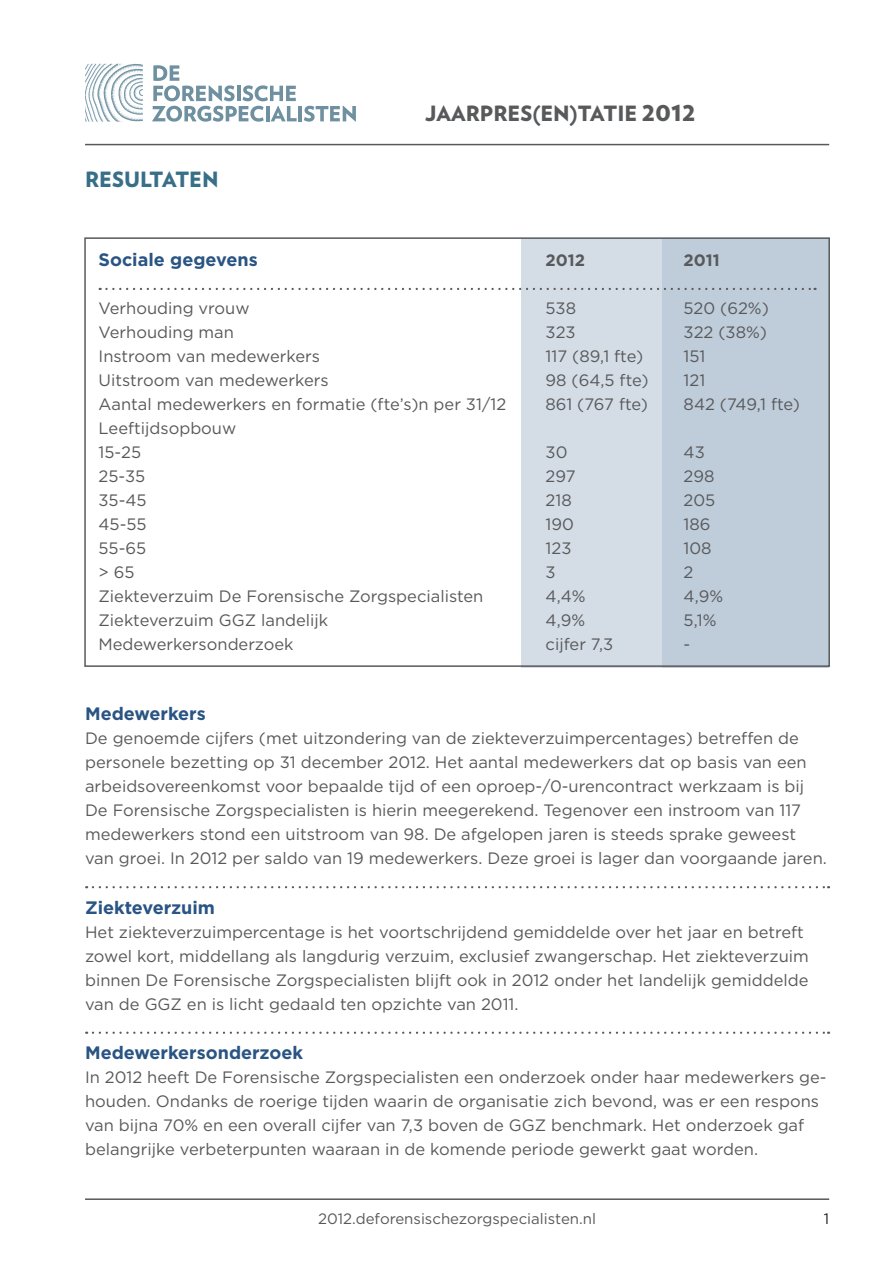
<style>
.page{position:relative;width:893px;height:1263px;background:#fff}
.page>*{position:absolute;margin:0;border:0;box-sizing:border-box;transform-origin:0 0}
.t1{font:900 21px "Verlag";color:#58595b}
.t2{font:900 21px "Verlag";color:#386f88}
.Kop{font:700 18px "Gotham";color:#295483}
.brood{font:700 18px "Gotham";color:#295483}
.brood-2{font:16.5px/24px "Gotham";color:#58595b}
.brood-3{font:700 16.5px "Gotham";color:#58595b}
.t3{font:15px "Gotham";color:#58595b}
.t4{font:15px "Gotham";color:#231f20}
.s1{font-size:27px}
</style>
<div class="page">
<hr style="left:85px;top:1198px;width:744px;height:2px;background:#58595b">
<div style="left:648px;top:238px;width:181px;height:430px;background:#bfccda"></div>
<div style="left:521px;top:238px;width:140px;height:430px;background:#d4dde6"></div>
<svg style="left:85px;top:64px;width:58px;height:58px"></svg>
<svg style="left:152px;top:65px;width:145px;height:57px"></svg>
<hr style="left:298px;top:106px;width:4px;height:15px;background:#6e90a0">
<svg style="left:304px;top:106px;width:52px;height:16px"></svg>
<hr style="left:85px;top:144px;width:744px;height:1px;background:#58595b">
<svg style="left:93px;top:886px;width:736px;height:2px"></svg>
<svg style="left:93px;top:1031px;width:736px;height:3px"></svg>
<svg style="left:100px;top:288px;width:716px;height:2px"></svg>
<div style="left:84px;top:237px;width:746px;height:430px;border:2px solid #58595b"></div>
<p class="t2" style="left:85px;top:167px;width:135px">RESULTATEN</p>
<p class="t1" style="left:425px;top:101px;width:272px">JAARPRES(EN)TATIE <span class="s1">2012</span></p>
<p class="brood" style="left:99px;top:249px;width:161px">Sociale gegevens</p>
<p class="brood-3" style="left:546px;top:250px;width:41px">2012</p>
<p class="brood-3" style="left:684px;top:250px;width:38px">2011</p>
<p class="brood-2" style="left:99px;top:296px;width:153px">Verhouding vrouw</p>
<p class="brood-2" style="left:546px;top:296px;width:32px">538</p>
<p class="brood-2" style="left:684px;top:296px;width:87px">520 (62%)</p>
<p class="brood-2" style="left:99px;top:320px;width:137px">Verhouding man</p>
<p class="brood-2" style="left:546px;top:320px;width:32px">323</p>
<p class="brood-2" style="left:684px;top:320px;width:85px">322 (38%)</p>
<p class="brood-2" style="left:99px;top:344px;width:223px">Instroom van medewerkers</p>
<p class="brood-2" style="left:546px;top:344px;width:99px">117 (89,1 fte)</p>
<p class="brood-2" style="left:684px;top:344px;width:23px">151</p>
<p class="brood-2" style="left:99px;top:368px;width:232px">Uitstroom van medewerkers</p>
<p class="brood-2" style="left:546px;top:368px;width:104px">98 (64,5 fte)</p>
<p class="brood-2" style="left:684px;top:368px;width:23px">121</p>
<p class="brood-2" style="left:99px;top:392px;width:409px">Aantal medewerkers en formatie (fte’s)n per 31/12</p>
<p class="brood-2" style="left:546px;top:392px;width:104px">861 (767 fte)</p>
<p class="brood-2" style="left:684px;top:392px;width:118px">842 (749,1 fte)</p>
<p class="brood-2" style="left:99px;top:416px;width:139px">Leeftijdsopbouw</p>
<p class="brood-2" style="left:99px;top:440px;width:44px">15-25</p>
<p class="brood-2" style="left:546px;top:440px;width:23px">30</p>
<p class="brood-2" style="left:684px;top:440px;width:23px">43</p>
<p class="brood-2" style="left:99px;top:464px;width:48px">25-35</p>
<p class="brood-2" style="left:546px;top:464px;width:32px">297</p>
<p class="brood-2" style="left:684px;top:464px;width:32px">298</p>
<p class="brood-2" style="left:99px;top:488px;width:50px">35-45</p>
<p class="brood-2" style="left:546px;top:488px;width:28px">218</p>
<p class="brood-2" style="left:684px;top:488px;width:33px">205</p>
<p class="brood-2" style="left:99px;top:512px;width:50px">45-55</p>
<p class="brood-2" style="left:546px;top:512px;width:30px">190</p>
<p class="brood-2" style="left:684px;top:512px;width:28px">186</p>
<p class="brood-2" style="left:99px;top:536px;width:49px">55-65</p>
<p class="brood-2" style="left:546px;top:536px;width:27px">123</p>
<p class="brood-2" style="left:684px;top:536px;width:30px">108</p>
<p class="brood-2" style="left:99px;top:560px;width:38px">&gt; 65</p>
<p class="brood-2" style="left:546px;top:560px;width:12px">3</p>
<p class="brood-2" style="left:684px;top:560px;width:11px">2</p>
<p class="brood-2" style="left:99px;top:584px;width:386px">Ziekteverzuim De Forensische Zorgspecialisten</p>
<p class="brood-2" style="left:546px;top:584px;width:41px">4,4%</p>
<p class="brood-2" style="left:684px;top:584px;width:41px">4,9%</p>
<p class="brood-2" style="left:99px;top:608px;width:231px">Ziekteverzuim GGZ landelijk</p>
<p class="brood-2" style="left:546px;top:608px;width:41px">4,9%</p>
<p class="brood-2" style="left:684px;top:608px;width:34px">5,1%</p>
<p class="brood-2" style="left:99px;top:632px;width:197px">Medewerkersonderzoek</p>
<p class="brood-2" style="left:546px;top:632px;width:69px">cijfer 7,3</p>
<p class="brood-2" style="left:684px;top:632px;width:8px">-</p>
<p class="Kop" style="left:85px;top:703px;width:122px">Medewerkers</p>
<p class="brood-2" style="left:85px;top:726px;width:743px">De genoemde cijfers (met uitzondering van de ziekteverzuimpercentages) betreffen de personele bezetting op 31 december 2012. Het aantal medewerkers dat op basis van een arbeidsovereenkomst voor bepaalde tijd of een oproep-/0-urencontract werkzaam is bij De Forensische Zorgspecialisten is hierin meegerekend. Tegenover een instroom van 117 medewerkers stond een uitstroom van 98. De afgelopen jaren is steeds sprake geweest van groei. In 2012 per saldo van 19 medewerkers. Deze groei is lager dan voorgaande jaren.</p>
<p class="Kop" style="left:85px;top:896px;width:131px">Ziekteverzuim</p>
<p class="brood-2" style="left:85px;top:920px;width:725px">Het ziekteverzuimpercentage is het voortschrijdend gemiddelde over het jaar en betreft zowel kort, middellang als langdurig verzuim, exclusief zwangerschap. Het ziekteverzuim binnen De Forensische Zorgspecialisten blijft ook in 2012 onder het landelijk gemiddelde van de GGZ en is licht gedaald ten opzichte van 2011.</p>
<p class="Kop" style="left:85px;top:1042px;width:219px">Medewerkersonderzoek</p>
<p class="brood-2" style="left:85px;top:1065px;width:743px">In 2012 heeft De Forensische Zorgspecialisten een onderzoek onder haar medewerkers ge&shy;houden. Ondanks de roerige tijden waarin de organisatie zich bevond, was er een respons van bijna 70% en een overall cijfer van 7,3 boven de GGZ benchmark. Het onderzoek gaf belangrijke verbeterpunten waaraan in de komende periode gewerkt gaat worden.</p>
<p class="t3" style="left:318px;top:1209px;width:279px">2012.deforensischezorgspecialisten.nl</p>
<p class="t4" style="left:824px;top:1209px;width:7px">1</p>
</div>
